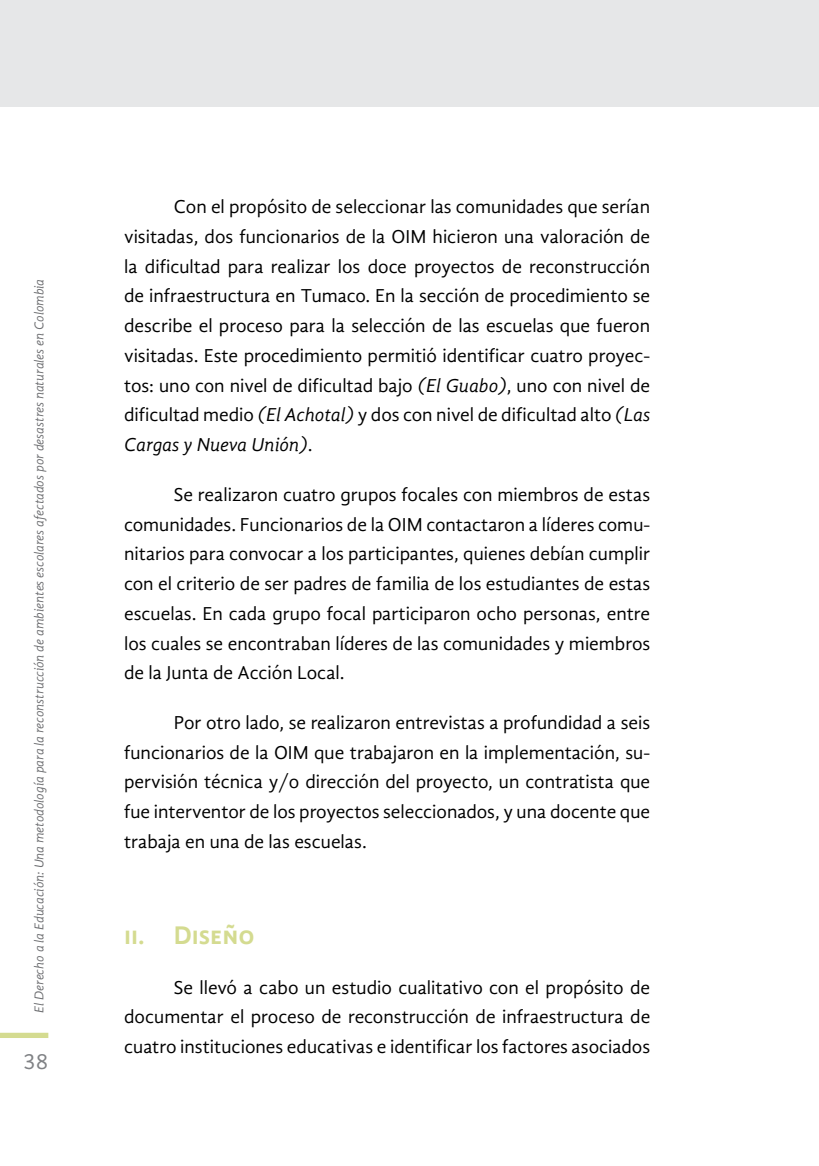
<style>
.page{position:relative;width:819px;height:1166px;background:#fff}
.page>*{position:absolute;margin:0;border:0;box-sizing:border-box;transform-origin:0 0}
.t1{font:700 26.25px "Gandhi Sans";color:#d4db90}
.t2{font:22.75px "Gandhi Sans";color:#808285}
.t3{font:19.25px/29.8px "Gandhi Sans";color:#000;text-align:justify}
.t4{font:italic 13.12px "Gandhi Sans";letter-spacing:-.005em;color:#6d6e71}
.s1{font-style:italic}
</style>
<div class="page">
<div style="left:0;top:0;width:819px;height:107px;background:#e6e7e8"></div>
<div style="left:0;top:1033px;width:48px;height:5px;background:#d4db90"></div>
<p class="t4" style="left:32px;top:1012px;width:735px;rotate:-90deg">El Derecho a la Educación: Una metodología para la reconstrucción de ambientes escolares afectados por desastres naturales en Colombia</p>
<p class="t2" style="left:23px;top:1048px;width:27px">38</p>
<p class="t3" style="left:124px;top:192px;width:527px;text-indent:50px">Con el propósito de seleccionar las comunidades que serían visitadas, dos funcionarios de la OIM hicieron una valoración de la dificultad para realizar los doce proyectos de reconstrucción de infraestructura en Tumaco. En la sección de procedimiento se describe el proceso para la selección de las escuelas que fueron visitadas. Este procedimiento permitió identificar cuatro proyec&shy;tos: uno con nivel de dificultad bajo <span class="s1">(El Guabo)</span>, uno con nivel de dificultad medio <span class="s1">(El Achotal)</span> y dos con nivel de dificultad alto <span class="s1">(Las Cargas y Nueva Unión)</span>.</p>
<p class="t3" style="left:124px;top:479px;width:527px;text-indent:50px">Se realizaron cuatro grupos focales con miembros de estas comunidades. Funcionarios de la OIM contactaron a líderes comu&shy;nitarios para convocar a los participantes, quienes debían cumplir con el criterio de ser padres de familia de los estudiantes de estas escuelas. En cada grupo focal participaron ocho personas, entre los cuales se encontraban líderes de las comunidades y miembros de la Junta de Acción Local.</p>
<p class="t3" style="left:124px;top:707px;width:527px;text-indent:50px">Por otro lado, se realizaron entrevistas a profundidad a seis funcionarios de la OIM que trabajaron en la implementación, su&shy;pervisión técnica y/o dirección del proyecto, un contratista que fue interventor de los proyectos seleccionados, y una docente que trabaja en una de las escuelas.</p>
<h1 class="t1" style="left:124px;top:920px;width:132px">ii. Diseño</h1>
<p class="t3" style="left:124px;top:972px;width:527px;text-indent:50px">Se llevó a cabo un estudio cualitativo con el propósito de documentar el proceso de reconstrucción de infraestructura de cuatro instituciones educativas e identificar los factores asociados</p>
</div>
